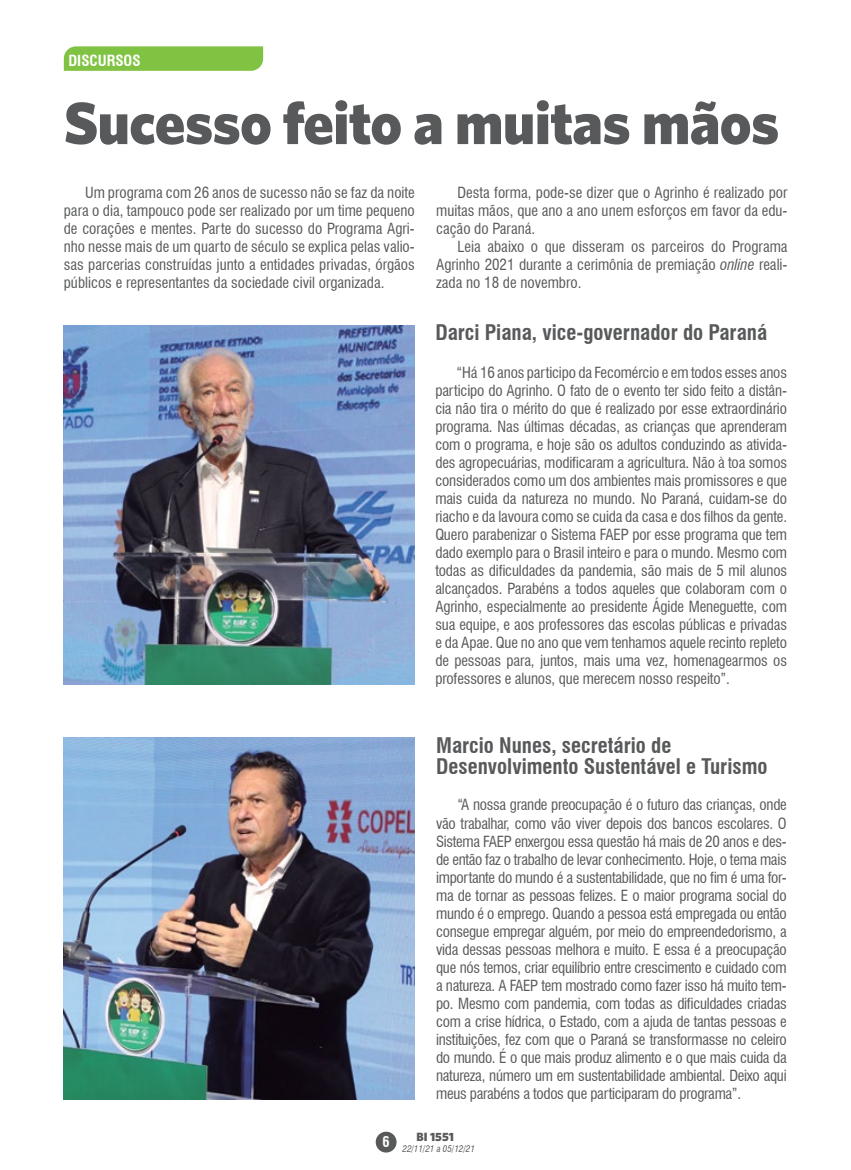
<style>
.page{position:relative;width:851px;height:1170px;background:#fff}
.page>*{position:absolute;margin:0;border:0;box-sizing:border-box;transform-origin:0 0}
.t1{font:900 60px "Whitney HTF";letter-spacing:-.01em;color:#58595b}
.t2{font:700 condensed 21px/21px "Swiss 721 BT";color:#58595b}
.t3{font:condensed 15px/18px "Swiss 721 BT";color:#58595b;text-align:justify}
.t4{font:700 condensed 15px "Swiss 721 BT";color:#fff}
.t5{font:700 condensed 14.4px "Swiss 721 BT";color:#fff}
.t6{font:900 12px "Whitney HTF";color:#58595b}
.t7{font:italic condensed 9px "Swiss 721 BT";color:#58595b}
.s1{font-style:italic}
</style>
<div class="page">
<div style="left:375px;top:1131px;width:21px;height:21px;background:#58595b;border-radius:50%"></div>
<svg style="left:64px;top:46px;width:199px;height:25px;background:#84c448"></svg>
<img style="left:64px;top:325px;width:351px;height:359px">
<img style="left:64px;top:737px;width:351px;height:362px">
<p class="t4" style="left:68px;top:51px;width:74px">DISCURSOS</p>
<h1 class="t1" style="left:64px;top:87px;width:717px">Sucesso feito a muitas mãos</h1>
<p class="t3" style="left:64px;top:184px;width:352px;text-indent:21px">Um programa com 26 anos de sucesso não se faz da noite para o dia, tampouco pode ser realizado por um time pequeno de corações e mentes. Parte do sucesso do Programa Agri&shy;nho nesse mais de um quarto de século se explica pelas valio&shy;sas parcerias construídas junto a entidades privadas, órgãos públicos e representantes da sociedade civil organizada.</p>
<p class="t3" style="left:436px;top:184px;width:353px;text-indent:21px">Desta forma, pode-se dizer que o Agrinho é realizado por muitas mãos, que ano a ano unem esforços em favor da edu&shy;cação do Paraná.</p>
<p class="t3" style="left:436px;top:238px;width:353px;text-indent:21px">Leia abaixo o que disseram os parceiros do Programa Agrinho 2021 durante a cerimônia de premiação <span class="s1">online</span> reali&shy;zada no 18 de novembro.</p>
<h2 class="t2" style="left:435px;top:322px;width:333px">Darci Piana, vice-governador do Paraná</h2>
<p class="t3" style="left:435px;top:364px;width:353px;text-indent:21px">“Há 16 anos participo da Fecomércio e em todos esses anos participo do Agrinho. O fato de o evento ter sido feito a distân&shy;cia não tira o mérito do que é realizado por esse extraordinário programa. Nas últimas décadas, as crianças que aprenderam com o programa, e hoje são os adultos conduzindo as ativida&shy;des agropecuárias, modificaram a agricultura. Não à toa somos considerados como um dos ambientes mais promissores e que mais cuida da natureza no mundo. No Paraná, cuidam-se do riacho e da lavoura como se cuida da casa e dos filhos da gente.<br>Quero parabenizar o Sistema FAEP por esse programa que tem dado exemplo para o Brasil inteiro e para o mundo. Mesmo com todas as dificuldades da pandemia, são mais de 5 mil alunos alcançados. Parabéns a todos aqueles que colaboram com o Agrinho, especialmente ao presidente Ágide Meneguette, com sua equipe, e aos professores das escolas públicas e privadas e da Apae. Que no ano que vem tenhamos aquele recinto repleto de pessoas para, juntos, mais uma vez, homenagearmos os professores e alunos, que merecem nosso respeito”.</p>
<h2 class="t2" style="left:436px;top:735px;width:333px">Marcio Nunes, secretário de<br>Desenvolvimento Sustentável e Turismo</h2>
<p class="t3" style="left:436px;top:796px;width:352px;text-indent:21px">“A nossa grande preocupação é o futuro das crianças, onde vão trabalhar, como vão viver depois dos bancos escolares. O Sistema FAEP enxergou essa questão há mais de 20 anos e des&shy;de então faz o trabalho de levar conhecimento. Hoje, o tema mais importante do mundo é a sustentabilidade, que no fim é uma for&shy;ma de tornar as pessoas felizes. E o maior programa social do mundo é o emprego. Quando a pessoa está empregada ou então consegue empregar alguém, por meio do empreendedorismo, a vida dessas pessoas melhora e muito. E essa é a preocupação que nós temos, criar equilíbrio entre crescimento e cuidado com a natureza. A FAEP tem mostrado como fazer isso há muito tem&shy;po. Mesmo com pandemia, com todas as dificuldades criadas com a crise hídrica, o Estado, com a ajuda de tantas pessoas e instituições, fez com que o Paraná se transformasse no celeiro do mundo. É o que mais produz alimento e o que mais cuida da natureza, número um em sustentabilidade ambiental. Deixo aqui meus parabéns a todos que participaram do programa”.</p>
<p class="t5" style="left:382px;top:1133px;width:9px">6</p>
<p class="t6" style="left:416px;top:1128px;width:39px">BI 1551</p>
<p class="t7" style="left:402px;top:1143px;width:74px">22/11/21 a 05/12/21</p>
</div>
